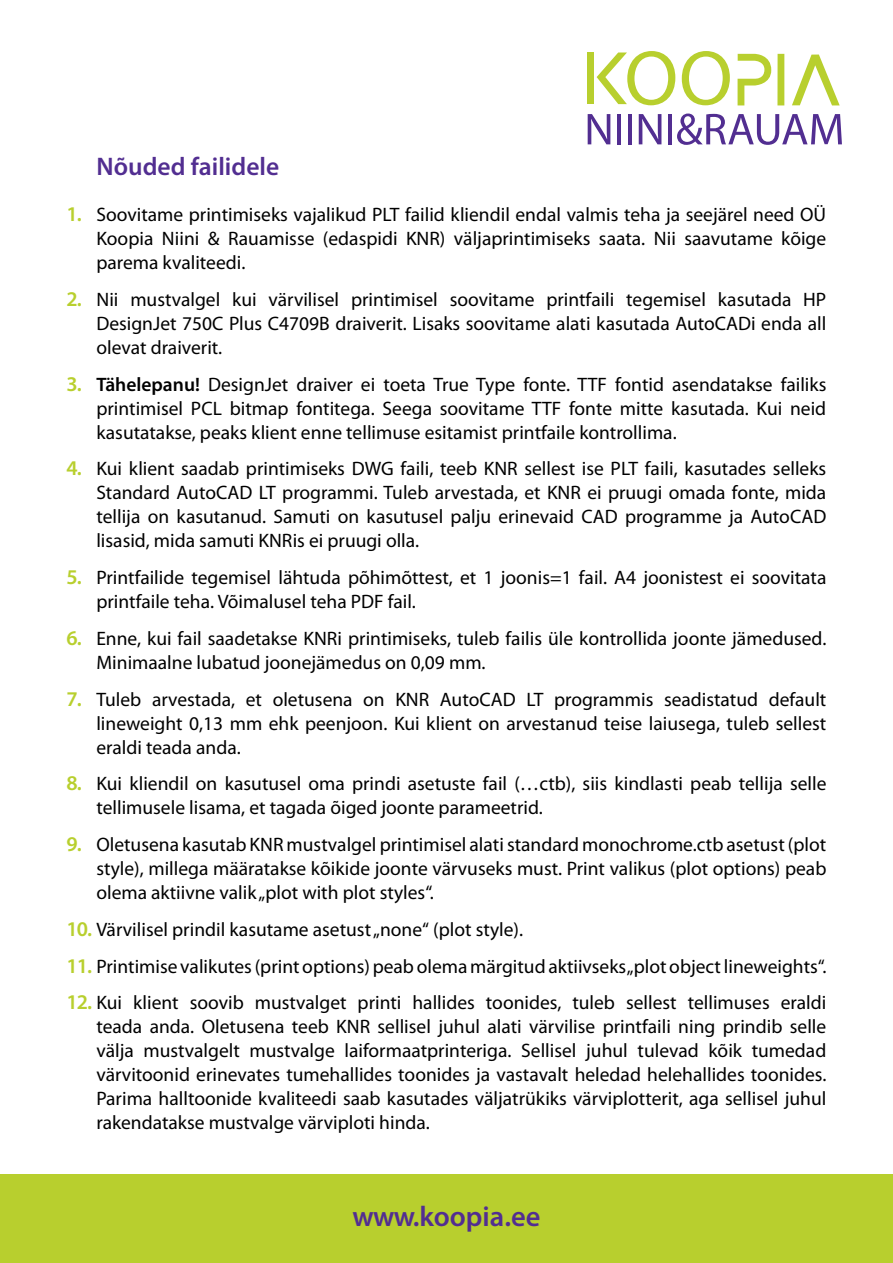
<style>
.page{position:relative;width:893px;height:1263px;background:#fff}
.page>*{position:absolute;margin:0;border:0;box-sizing:border-box;transform-origin:0 0}
.t1{font:600 28.5px "Myriad Pro";color:#522e91}
.t2{font:600 25.5px "Myriad Pro";color:#522e91}
.t3{font:19.5px/24px "Myriad Pro";color:#000;text-align:justify}
.s1{font-weight:600;font-size:21px;color:#b8cf2e}
.s2{font-weight:600}
</style>
<div class="page">
<div style="left:0;top:1174px;width:893px;height:89px;background:#b8cf2e"></div>
<div style="left:587px;top:53px;width:7px;height:51px;background:#b8cf2e"></div>
<svg style="left:738px;top:54px;width:33px;height:51px"></svg>
<div style="left:777px;top:54px;width:7px;height:51px;background:#b8cf2e"></div>
<svg style="left:597px;top:51px;width:78px;height:54px"></svg>
<svg style="left:682px;top:51px;width:48px;height:54px"></svg>
<svg style="left:792px;top:55px;width:48px;height:50px"></svg>
<svg style="left:588px;top:114px;width:22px;height:30px"></svg>
<hr style="left:617px;top:114px;width:4px;height:30px;background:#522e91">
<hr style="left:628px;top:114px;width:4px;height:30px;background:#522e91">
<svg style="left:639px;top:114px;width:22px;height:30px"></svg>
<hr style="left:668px;top:114px;width:4px;height:30px;background:#522e91">
<svg style="left:677px;top:114px;width:165px;height:31px"></svg>
<h2 class="t2" style="left:97px;top:151px;width:184px">Nõuded failidele</h2>
<p class="t3" style="left:96px;top:202px;width:731px;text-indent:-30px"><span class="s1">1.</span> Soovitame printimiseks vajalikud PLT failid kliendil endal valmis teha ja seejärel need OÜ Koopia Niini &amp; Rauamisse (edaspidi KNR) väljaprintimiseks saata. Nii saavutame kõige parema kvaliteedi.</p>
<p class="t3" style="left:96px;top:287px;width:731px;text-indent:-30px"><span class="s1">2.</span> Nii mustvalgel kui värvilisel printimisel soovitame printfaili tegemisel kasutada HP DesignJet 750C Plus C4709B draiverit. Lisaks soovitame alati kasutada AutoCADi enda all olevat draiverit.</p>
<p class="t3" style="left:96px;top:372px;width:731px;text-indent:-30px"><span class="s1">3.</span> <span class="s2">Tähelepanu!</span> DesignJet draiver ei toeta True Type fonte. TTF fontid asendatakse failiks printimisel PCL bitmap fontitega. Seega soovitame TTF fonte mitte kasutada. Kui neid kasutatakse, peaks klient enne tellimuse esitamist printfaile kontrollima.</p>
<p class="t3" style="left:96px;top:456px;width:731px;text-indent:-30px"><span class="s1">4.</span> Kui klient saadab printimiseks DWG faili, teeb KNR sellest ise PLT faili, kasutades selleks Standard AutoCAD LT programmi. Tuleb arvestada, et KNR ei pruugi omada fonte, mida tellija on kasutanud. Samuti on kasutusel palju erinevaid CAD programme ja AutoCAD lisasid, mida samuti KNRis ei pruugi olla.</p>
<p class="t3" style="left:96px;top:565px;width:731px;text-indent:-30px"><span class="s1">5.</span> Printfailide tegemisel lähtuda põhimõttest, et 1 joonis=1 fail. A4 joonistest ei soovitata printfaile teha. Võimalusel teha PDF fail.</p>
<p class="t3" style="left:96px;top:626px;width:732px;text-indent:-30px"><span class="s1">6.</span> Enne, kui fail saadetakse KNRi printimiseks, tuleb failis üle kontrollida joonte jämedused.<br>Minimaalne lubatud joonejämedus on 0,09 mm.</p>
<p class="t3" style="left:96px;top:687px;width:731px;text-indent:-30px"><span class="s1">7.</span> Tuleb arvestada, et oletusena on KNR AutoCAD LT programmis seadistatud default lineweight 0,13 mm ehk peenjoon. Kui klient on arvestanud teise laiusega, tuleb sellest eraldi teada anda.</p>
<p class="t3" style="left:96px;top:771px;width:732px;text-indent:-30px"><span class="s1">8.</span> Kui kliendil on kasutusel oma prindi asetuste fail (…ctb), siis kindlasti peab tellija selle tellimusele lisama, et tagada õiged joonte parameetrid.</p>
<p class="t3" style="left:96px;top:832px;width:731px;text-indent:-30px"><span class="s1">9.</span> Oletusena kasutab KNR mustvalgel printimisel alati standard monochrome.ctb asetust (plot style), millega määratakse kõikide joonte värvuseks must. Print valikus (plot options) peab olema aktiivne valik „plot with plot styles“.</p>
<p class="t3" style="left:67px;top:917px;width:458px"><span class="s1">10.</span> Värvilisel prindil kasutame asetust „none“ (plot style).</p>
<p class="t3" style="left:67px;top:954px;width:761px"><span class="s1">11.</span> Printimise valikutes (print options) peab olema märgitud aktiivseks „plot object lineweights“.</p>
<p class="t3" style="left:96px;top:990px;width:731px;text-indent:-30px"><span class="s1">12.</span> Kui klient soovib mustvalget printi hallides toonides, tuleb sellest tellimuses eraldi teada anda. Oletusena teeb KNR sellisel juhul alati värvilise printfaili ning prindib selle välja mustvalgelt mustvalge laiformaatprinteriga. Sellisel juhul tulevad kõik tumedad värvitoonid erinevates tumehallides toonides ja vastavalt heledad helehallides toonides.<br>Parima halltoonide kvaliteedi saab kasutades väljatrükiks värviplotterit, aga sellisel juhul rakendatakse mustvalge värviploti hinda.</p>
<h1 class="t1" style="left:352px;top:1199px;width:190px">www.koopia.ee</h1>
</div>
